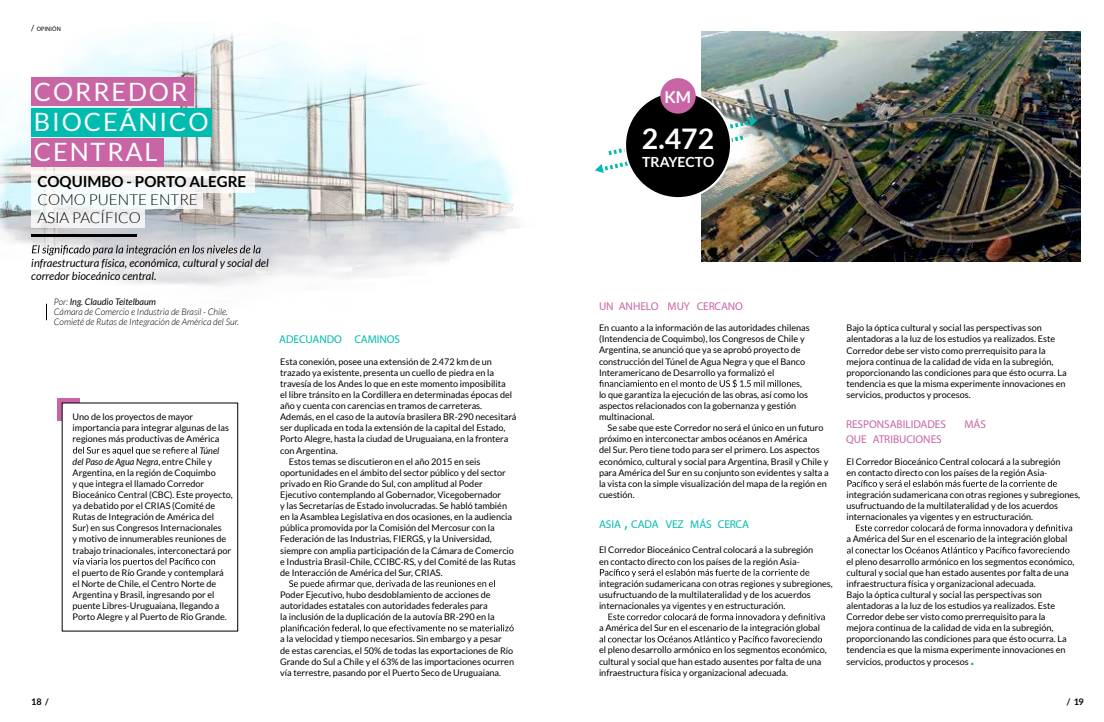
<style>
.page{position:relative;width:1104px;height:722px;background:#fff}
.page>*{position:absolute;margin:0;border:0;box-sizing:border-box;transform-origin:0 0}
.t1{font:700 28.4px "Lato";color:#fff}
.t2{font:25.3px/30.3px "Lato";letter-spacing:.075em;color:#fff}
.t3{font:700 20.2px "Lato";color:#00bcae}
.t4{font:700 16.4px "Lato";color:#fff}
.t5{font:300 15.2px/18.2px "Lato";color:#000}
.t6{font:700 15.2px "Lato";color:#000}
.t7{font:700 14px "Lato";color:#fff}
.t8{font:700 11.3px "Lato";letter-spacing:-.005em;color:#c965a4}
.t9{font:700 11.3px "Lato";letter-spacing:-.005em;color:#00bcae}
.t10{font:italic 11.1px/13.3px "Lato";color:#000}
.t11{font:9.1px/11.1px "Lato";color:#000}
.t12{font:italic 300 9.1px/10.1px "Lato";letter-spacing:-.005em;color:#000}
.t13{font:700 9.1px "Lato";color:#000}
.t14{font:700 6.4px "Lato";letter-spacing:.015em;color:#000}
.s1{font-size:9.1px}
.s2{font-weight:400}
.s3{font-style:italic}
.s4{font-size:16.2px}
</style>
<div class="page">
<svg style="left:57px;top:398px;width:23px;height:22px"></svg>
<div style="left:62px;top:403px;width:176px;height:228px;background:#fff"></div>
<img style="left:0;top:33px;width:519px;height:271px">
<svg style="left:31px;top:171px;width:224px;height:21px;fill:#f5f8f7"></svg>
<div style="left:31px;top:192px;width:172px;height:17px;background:linear-gradient(to right,#f6feff,#f4f8f8)"></div>
<div style="left:31px;top:209px;width:114px;height:18px;background:linear-gradient(to right,#f2f2f1,#eff0f2)"></div>
<div style="left:31px;top:78px;width:162px;height:28px;background:#c965a4"></div>
<hr style="left:31px;top:235px;width:106px;height:2px;background:#000">
<div style="left:31px;top:108px;width:181px;height:28px;background:#00bcae"></div>
<div style="left:31px;top:139px;width:132px;height:28px;background:#c965a4"></div>
<svg style="left:73px;top:447px;width:124px;height:8px"></svg>
<svg style="left:73px;top:558px;width:142px;height:8px"></svg>
<svg style="left:32px;top:245px;width:229px;height:10px;background:#aaaaad"></svg>
<svg style="left:46px;top:304px;width:1px;height:16px"></svg>
<svg style="left:289px;top:580px;width:206px;height:8px"></svg>
<svg style="left:281px;top:625px;width:233px;height:8px"></svg>
<svg style="left:599px;top:379px;width:202px;height:9px"></svg>
<svg style="left:600px;top:569px;width:209px;height:8px"></svg>
<svg style="left:608px;top:613px;width:217px;height:9px"></svg>
<svg style="left:599px;top:636px;width:223px;height:8px"></svg>
<svg style="left:847px;top:480px;width:210px;height:8px"></svg>
<svg style="left:856px;top:525px;width:216px;height:8px"></svg>
<svg style="left:847px;top:547px;width:222px;height:8px"></svg>
<img style="left:702px;top:31px;width:379px;height:230px">
<div style="left:625px;top:92px;width:106px;height:106px;background:#000;border-radius:50%"></div>
<div style="left:660px;top:78px;width:36px;height:36px;background:#c965a4;border-radius:50%"></div>
<svg style="left:595px;top:117px;width:162px;height:56px"></svg>
<p class="t14" style="left:31px;top:25px;width:31px"><span class="s1">/</span> OPINIÓN</p>
<h2 class="t2" style="left:34px;top:76px;width:176px">CORREDOR<br>BIOCEÁNICO<br>CENTRAL</h2>
<h3 class="t6" style="left:37px;top:173px;width:210px">COQUIMBO - PORTO ALEGRE</h3>
<h3 class="t5" style="left:37px;top:191px;width:162px">COMO PUENTE ENTRE<br>ASIA PACÍFICO</h3>
<p class="t10" style="left:31px;top:256px;width:239px">infraestructura física, económica, cultural y social del corredor bioceánico central.</p>
<p class="t12" style="left:54px;top:297px;width:186px">Por: <span class="s2">Ing. Claudio Teitelbaum<br></span>Cámara de Comercio e Industria de Brasil - Chile.<br>Comieté de Rutas de Integración de América del Sur.</p>
<p class="t11" style="left:73px;top:411px;width:158px">Uno de los proyectos de mayor importancia para integrar algunas de las regiones más productivas de América</p>
<p class="t11" style="left:73px;top:445px;width:162px;text-indent:127px"><span class="s3">Túnel del Paso de Agua Negra</span>, entre Chile y Argentina, en la región de Coquimbo<br>y que integra el llamado Corredor Bioceánico Central (CBC). Este proyecto, ya debatido por el CRIAS (Comité de Rutas de Integración de América del<br>Sur) en sus Congresos Internacionales<br>y motivo de innumerables reuniones de trabajo trinacionales, interconectará por</p>
<p class="t11" style="left:73px;top:567px;width:156px">el puerto de Río Grande y contemplará el Norte de Chile, el Centro Norte de Argentina y Brasil, ingresando por el puente Libres-Uruguaiana, llegando a Porto Alegre y al Puerto de Rio Grande.</p>
<p class="t9" style="left:279px;top:332px;width:123px">ADECUANDO CAMINOS</p>
<p class="t11" style="left:280px;top:356px;width:213px">Esta conexión, posee una extensión de 2.472 km de un</p>
<p class="t11" style="left:280px;top:367px;width:215px">trazado ya existente, presenta un cuello de piedra en la</p>
<p class="t11" style="left:280px;top:378px;width:227px">travesía de los Andes lo que en este momento imposibilita</p>
<p class="t11" style="left:280px;top:389px;width:234px">el libre tránsito en la Cordillera en determinadas épocas del</p>
<p class="t11" style="left:280px;top:400px;width:203px">año y cuenta con carencias en tramos de carreteras.</p>
<p class="t11" style="left:280px;top:411px;width:238px">Además, en el caso de la autovía brasilera BR-290 necesitará</p>
<p class="t11" style="left:280px;top:422px;width:227px">ser duplicada en toda la extensión de la capital del Estado,</p>
<p class="t11" style="left:280px;top:434px;width:230px">Porto Alegre, hasta la ciudad de Uruguaiana, en la frontera</p>
<p class="t11" style="left:280px;top:445px;width:59px">con Argentina.</p>
<p class="t11" style="left:289px;top:456px;width:193px">Estos temas se discutieron en el año 2015 en seis</p>
<p class="t11" style="left:280px;top:467px;width:227px">oportunidades en el ámbito del sector público y del sector</p>
<p class="t11" style="left:280px;top:478px;width:204px">privado en Rio Grande do Sul, con amplitud al Poder</p>
<p class="t11" style="left:280px;top:489px;width:223px">Ejecutivo contemplando al Gobernador, Vicegobernador</p>
<p class="t11" style="left:280px;top:500px;width:228px">y las Secretarías de Estado involucradas. Se habló también</p>
<p class="t11" style="left:280px;top:511px;width:234px">en la Asamblea Legislativa en dos ocasiones, en la audiencia</p>
<p class="t11" style="left:280px;top:522px;width:216px">pública promovida por la Comisión del Mercosur con la</p>
<p class="t11" style="left:280px;top:534px;width:213px">Federación de las Industrias, FIERGS, y la Universidad,</p>
<p class="t11" style="left:280px;top:545px;width:235px">siempre con amplia participación de la Cámara de Comercio</p>
<p class="t11" style="left:280px;top:556px;width:237px">e Industria Brasil-Chile, CCIBC-RS, y del Comité de las Rutas</p>
<p class="t11" style="left:280px;top:567px;width:164px">de Interacción de América del Sur, CRIAS.</p>
<p class="t11" style="left:280px;top:589px;width:216px">Poder Ejecutivo, hubo desdoblamiento de acciones de autoridades estatales con autoridades federales para la inclusión de la duplicación de la autovía BR-290 en la</p>
<p class="t11" style="left:280px;top:634px;width:235px">a la velocidad y tiempo necesarios. Sin embargo y a pesar<br>de estas carencias, el 50% de todas las exportaciones de Río Grande do Sul a Chile y el 63% de las importaciones ocurren vía terrestre, pasando por el Puerto Seco de Uruguaiana.</p>
<h3 class="t4" style="left:664px;top:88px;width:28px">KM</h3>
<h1 class="t1" style="left:642px;top:123px;width:74px">2.472</h1>
<h3 class="t7" style="left:642px;top:154px;width:74px">TRAYECTO</h3>
<p class="t8" style="left:599px;top:299px;width:146px">UN ANHELO MUY CERCANO</p>
<p class="t11" style="left:599px;top:322px;width:212px">En cuanto a la información de las autoridades chilenas (Intendencia de Coquimbo), los Congresos de Chile y Argentina, se anunció que ya se aprobó proyecto de construcción del Túnel de Agua Negra y que el Banco Interamericano de Desarrollo ya formalizó el</p>
<p class="t11" style="left:599px;top:389px;width:211px">lo que garantiza la ejecución de las obras, así como los aspectos relacionados con la gobernanza y gestión multinacional.</p>
<p class="t11" style="left:599px;top:422px;width:231px;text-indent:9px">Se sabe que este Corredor no será el único en un futuro próximo en interconectar ambos océanos en América<br>del Sur. Pero tiene todo para ser el primero. Los aspectos económico, cultural y social para Argentina, Brasil y Chile y para América del Sur en su conjunto son evidentes y salta a la vista con la simple visualización del mapa de la región en cuestión.</p>
<p class="t9" style="left:599px;top:517px;width:152px">ASIA <span class="s4">,</span> CADA VEZ MÁS CERCA</p>
<p class="t11" style="left:599px;top:545px;width:216px">El Corredor Bioceánico Central colocará a la subregión en contacto directo con los países de la región Asia-</p>
<p class="t11" style="left:599px;top:578px;width:235px">integración sudamericana con otras regiones y subregiones, usufructuando de la multilateralidad y de los acuerdos internacionales ya vigentes y en estructuración.</p>
<p class="t11" style="left:599px;top:622px;width:223px">a América del Sur en el escenario de la integración global</p>
<p class="t11" style="left:599px;top:645px;width:229px">el pleno desarrollo armónico en los segmentos económico, cultural y social que han estado ausentes por falta de una infraestructura física y organizacional adecuada.</p>
<p class="t11" style="left:847px;top:322px;width:222px">Bajo la óptica cultural y social las perspectivas son alentadoras a la luz de los estudios ya realizados. Este Corredor debe ser visto como prerrequisito para la mejora continua de la calidad de vida en la subregión, proporcionando las condiciones para que ésto ocurra. La tendencia es que la misma experimente innovaciones en servicios, productos y procesos.</p>
<p class="t8" style="left:846px;top:417px;width:102px">RESPONSABILIDADES</p>
<p class="t8" style="left:965px;top:417px;width:23px">MÁS</p>
<p class="t8" style="left:846px;top:432px;width:97px">QUE ATRIBUCIONES</p>
<p class="t11" style="left:847px;top:456px;width:216px">El Corredor Bioceánico Central colocará a la subregión en contacto directo con los países de la región Asia-</p>
<p class="t11" style="left:847px;top:489px;width:235px">integración sudamericana con otras regiones y subregiones, usufructuando de la multilateralidad y de los acuerdos internacionales ya vigentes y en estructuración.</p>
<p class="t11" style="left:847px;top:533px;width:223px">a América del Sur en el escenario de la integración global</p>
<p class="t11" style="left:847px;top:556px;width:229px">el pleno desarrollo armónico en los segmentos económico, cultural y social que han estado ausentes por falta de una infraestructura física y organizacional adecuada.<br>Bajo la óptica cultural y social las perspectivas son alentadoras a la luz de los estudios ya realizados. Este Corredor debe ser visto como prerrequisito para la mejora continua de la calidad de vida en la subregión, proporcionando las condiciones para que ésto ocurra. La tendencia es que la misma experimente innovaciones en servicios, productos y procesos</p>
<h3 class="t3" style="left:970px;top:645px;width:6px">.</h3>
<p class="t13" style="left:31px;top:697px;width:19px">18 /</p>
<p class="t13" style="left:1067px;top:697px;width:19px">/ 19</p>
</div>
